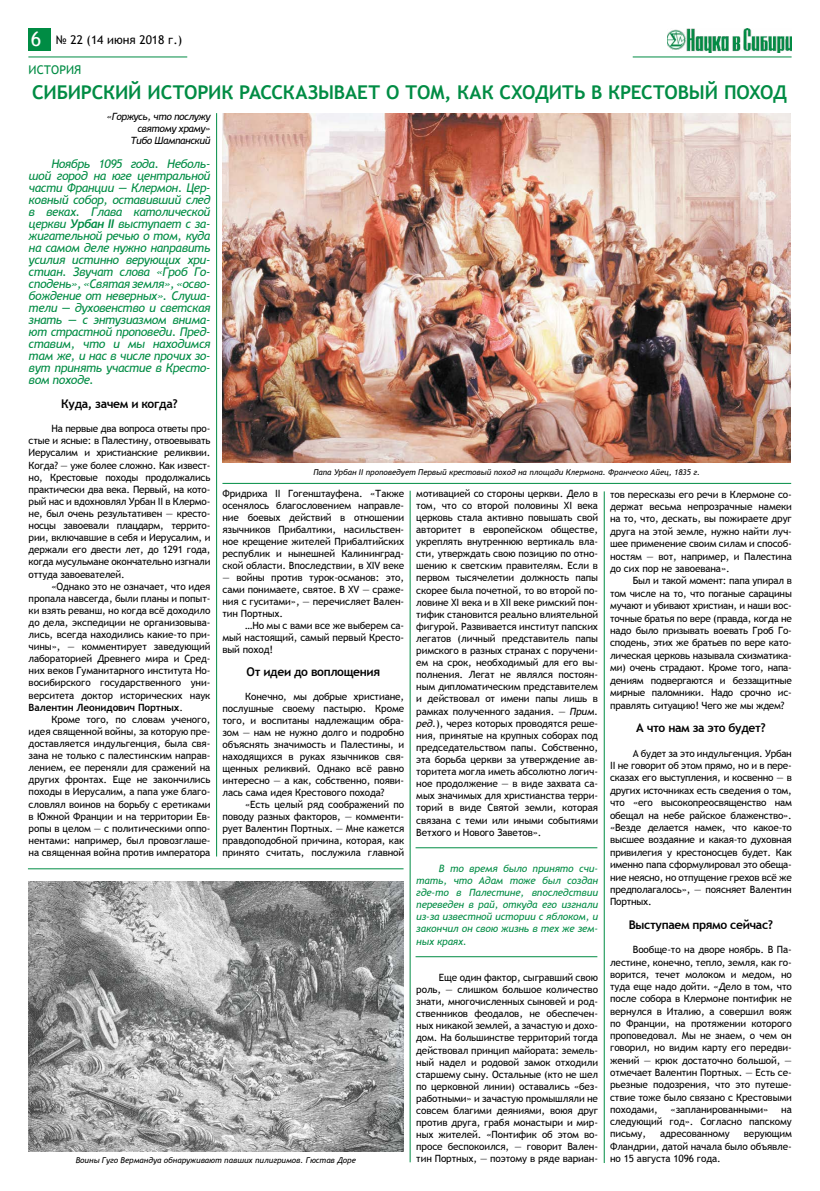
<style>
.page{position:relative;width:820px;height:1191px;background:#fff}
.page>*{position:absolute;margin:0;border:0;box-sizing:border-box;transform-origin:0 0}
.t1{font:700 19px "Trebuchet MS";letter-spacing:-.015em;color:#008c44}
.t2{font:italic 12px/12px "Trebuchet MS";letter-spacing:-.03em;color:#008c44;text-align:justify}
.t3{font:700 12px "Trebuchet MS";letter-spacing:-.03em;color:#000}
.t4{font:12px "Trebuchet MS";color:#000}
.t5{font:12px "Trebuchet MS";color:#008c44}
.t6{font:10px/12.1px "Trebuchet MS";letter-spacing:-.01em;color:#000;text-align:justify}
.t7{font:italic 10px/12.1px "Trebuchet MS";letter-spacing:-.01em;color:#008c44;text-align:justify}
.t8{font:italic 10px/11.9px "Trebuchet MS";letter-spacing:-.04em;color:#000;text-align:right}
.t9{font:italic 8px "Trebuchet MS";color:#000}
.s1{font-size:20px;color:#fff}
.s2{font-family:"Trebuchet";font-weight:700}
.s3{font-weight:700}
.s4{font-style:italic}
</style>
<div class="page">
<div style="left:28px;top:28px;width:23px;height:23px;background:#008c44"></div>
<hr style="left:28px;top:57px;width:159px;height:1px;background:#008c44">
<hr style="left:632px;top:57px;width:159px;height:1px;background:#008c44">
<img style="left:667px;top:28px;width:124px;height:25px">
<img style="left:222px;top:113px;width:568px;height:349px">
<img style="left:29px;top:881px;width:374px;height:270px">
<hr style="left:222px;top:483px;width:568px;height:1px;background:#008c44">
<hr style="left:28px;top:868px;width:375px;height:1px;background:#008c44">
<hr style="left:415px;top:847px;width:182px;height:1px;background:#008c44">
<hr style="left:415px;top:956px;width:182px;height:1px;background:#008c44">
<hr style="left:216px;top:113px;width:1px;height:743px;background:#008c44">
<hr style="left:410px;top:491px;width:1px;height:671px;background:#008c44">
<hr style="left:603px;top:491px;width:1px;height:672px;background:#008c44">
<p class="t4" style="left:31px;top:32px;width:153px"><span class="s1">6</span> № 22 (14 июня 2018 г.)</p>
<p class="t5" style="left:29px;top:62px;width:54px">ИСТОРИЯ</p>
<p class="t8" style="left:107px;top:111px;width:105px">«Горжусь, что послужу святому храму»<br>Тибо Шампанский</p>
<p class="t2" style="left:29px;top:158px;width:183px;text-indent:23px">Ноябрь 1095 года. Неболь&shy;шой город на юге центральной части Франции — Клермон. Цер&shy;ковный собор, оставивший след в веках. Глава католической церкви <span class="s2">Урбан II</span> выступает с за&shy;жигательной речью о том, куда на самом деле нужно направить усилия истинно верующих хри&shy;стиан. Звучат слова «Гроб Го&shy;сподень», «Святая земля», «осво&shy;бождение от неверных». Слуша&shy;тели — духовенство и светская знать — с энтузиазмом внима&shy;ют страстной проповеди. Пред&shy;ставим, что и мы находимся там же, и нас в числе прочих зо&shy;вут принять участие в Кресто&shy;вом походе.</p>
<p class="t3" style="left:61px;top:396px;width:118px">Куда, зачем и когда?</p>
<p class="t6" style="left:29px;top:422px;width:183px;text-indent:23px">На первые два вопроса ответы про&shy;стые и ясные: в Палестину, отвоевывать Иерусалим и христианские реликвии.<br>Когда? — уже более сложно. Как извест&shy;но, Крестовые походы продолжались практически два века. Первый, на кото&shy;рый нас и вдохновлял Урбан II в Клермо&shy;не, был очень результативен — кресто&shy;носцы завоевали плацдарм, террито&shy;рии, включавшие в себя и Иерусалим, и держали его двести лет, до 1291 года, когда мусульмане окончательно изгнали оттуда завоевателей.</p>
<p class="t6" style="left:29px;top:580px;width:183px;text-indent:23px">«Однако это не означает, что идея пропала навсегда, были планы и попыт&shy;ки взять реванш, но когда всё доходило до дела, экспедиции не организовыва&shy;лись, всегда находились какие-то при&shy;чины», — комментирует заведующий лабораторией Древнего мира и Сред&shy;них веков Гуманитарного института Но&shy;восибирского государственного уни&shy;верситета доктор исторических наук <span class="s3">Валентин Леонидович Портных</span>.</p>
<p class="t6" style="left:29px;top:713px;width:183px;text-indent:23px">Кроме того, по словам ученого, идея священной войны, за которую пре&shy;доставляется индульгенция, была свя&shy;зана не только с палестинским направ&shy;лением, ее переняли для сражений на других фронтах. Еще не закончились походы в Иерусалим, а папа уже благо&shy;словлял воинов на борьбу с еретиками в Южной Франции и на территории Ев&shy;ропы в целом — с политическими оппо&shy;нентами: например, был провозглаше&shy;на священная война против императора</p>
<h1 class="t1" style="left:32px;top:81px;width:755px">СИБИРСКИЙ ИСТОРИК РАССКАЗЫВАЕТ О ТОМ, КАК СХОДИТЬ В КРЕСТОВЫЙ ПОХОД</h1>
<p class="t9" style="left:313px;top:467px;width:388px">Папа Урбан II проповедует Первый крестовый поход на площади Клермона. Франческо Айец, 1835 г.</p>
<p class="t6" style="left:416px;top:487px;width:183px">мотивацией со стороны церкви. Дело в том, что со второй половины XI века церковь стала активно повышать свой авторитет в европейском обществе, укреплять внутреннюю вертикаль вла&shy;сти, утверждать свою позицию по отно&shy;шению к светским правителям. Если в первом тысячелетии должность папы скорее была почетной, то во второй по&shy;ловине XI века и в XII веке римский пон&shy;тифик становится реально влиятельной фигурой. Развивается институт папских легатов (личный представитель папы римского в разных странах с поручени&shy;ем на срок, необходимый для его вы&shy;полнения. Легат не являлся постоян&shy;ным дипломатическим представителем и действовал от имени папы лишь в рамках полученного задания. — <span class="s4">Прим. ред.</span>), через которых проводятся реше&shy;ния, принятые на крупных соборах под председательством папы. Собственно, эта борьба церкви за утверждение ав&shy;торитета могла иметь абсолютно логич&shy;ное продолжение — в виде захвата са&shy;мых значимых для христианства терри&shy;торий в виде Святой земли, которая связана с теми или иными событиями Ветхого и Нового Заветов».</p>
<p class="t7" style="left:416px;top:862px;width:183px;text-indent:23px">В то время было принято счи&shy;тать, что Адам тоже был создан где-то в Палестине, впоследствии переведен в рай, откуда его изгнали из-за известной истории с яблоком, и закончил он свою жизнь в тех же зем&shy;ных краях.</p>
<p class="t6" style="left:416px;top:971px;width:183px;text-indent:23px">Еще один фактор, сыгравший свою роль, — слишком большое количество знати, многочисленных сыновей и род&shy;ственников феодалов, не обеспечен&shy;ных никакой землей, а зачастую и дохо&shy;дом. На большинстве территорий тогда действовал принцип майората: земель&shy;ный надел и родовой замок отходили старшему сыну. Остальные (кто не шел по церковной линии) оставались «без&shy;работными» и зачастую промышляли не совсем благими деяниями, воюя друг против друга, грабя монастыри и мир&shy;ных жителей. «Понтифик об этом во&shy;просе беспокоился, — говорит Вален&shy;тин Портных, — поэтому в ряде вариан-</p>
<p class="t6" style="left:222px;top:487px;width:183px">Фридриха II Гогенштауфена. «Также осенялось благословением направле&shy;ние боевых действий в отношении язычников Прибалтики, насильствен&shy;ное крещение жителей Прибалтийских республик и нынешней Калининград&shy;ской области. Впоследствии, в XIV веке</p>
<p class="t6" style="left:222px;top:571px;width:183px">— войны против турок-османов: это, сами понимаете, святое. В XV — сраже&shy;ния с гуситами», — перечисляет Вален&shy;тин Портных.</p>
<p class="t6" style="left:222px;top:619px;width:183px;text-indent:23px">…Но мы с вами все же выберем са&shy;мый настоящий, самый первый Кресто&shy;вый поход!</p>
<p class="t3" style="left:246px;top:664px;width:135px">От идеи до воплощения</p>
<p class="t6" style="left:222px;top:690px;width:183px;text-indent:23px">Конечно, мы добрые христиане, послушные своему пастырю. Кроме того, и воспитаны надлежащим обра&shy;зом — нам не нужно долго и подробно объяснять значимость и Палестины, и находящихся в руках язычников свя&shy;щенных реликвий. Однако всё равно интересно — а как, собственно, появи&shy;лась сама идея Крестового похода?</p>
<p class="t6" style="left:222px;top:798px;width:183px;text-indent:23px">«Есть целый ряд соображений по поводу разных факторов, — комменти&shy;рует Валентин Портных. — Мне кажется правдоподобной причина, которая, как принято считать, послужила главной</p>
<p class="t6" style="left:610px;top:488px;width:183px;line-height:12.4px">тов пересказы его речи в Клермоне со&shy;держат весьма непрозрачные намеки на то, что, дескать, вы пожираете друг друга на этой земле, нужно найти луч&shy;шее применение своим силам и способ&shy;ностям — вот, например, и Палестина до сих пор не завоевана».</p>
<p class="t6" style="left:610px;top:574px;width:183px;line-height:12.4px;text-indent:23px">Был и такой момент: папа упирал в том числе на то, что поганые сарацины мучают и убивают христиан, и наши вос&shy;точные братья по вере (правда, когда не надо было призывать воевать Гроб Го&shy;сподень, этих же братьев по вере като&shy;лическая церковь называла схизматика&shy;ми) очень страдают. Кроме того, напа&shy;дениям подвергаются и беззащитные мирные паломники. Надо срочно ис&shy;правлять ситуацию! Чего же мы ждем?</p>
<p class="t3" style="left:636px;top:720px;width:131px">А что нам за это будет?</p>
<p class="t6" style="left:610px;top:747px;width:183px;line-height:12.4px;text-indent:23px">А будет за это индульгенция. Урбан II не говорит об этом прямо, но и в пере&shy;сказах его выступления, и косвенно — в других источниках есть сведения о том, что «его высокопреосвященство нам обещал на небе райское блаженство». «Везде делается намек, что какое-то высшее воздаяние и какая-то духовная привилегия у крестоносцев будет. Как именно папа сформулировал это обеща&shy;ние неясно, но отпущение грехов всё же предполагалось», — поясняет Валентин Портных.</p>
<p class="t3" style="left:628px;top:917px;width:146px">Выступаем прямо сейчас?</p>
<p class="t6" style="left:610px;top:943px;width:183px;text-indent:23px">Вообще-то на дворе ноябрь. В Па&shy;лестине, конечно, тепло, земля, как го&shy;ворится, течет молоком и медом, но туда еще надо дойти. «Дело в том, что после собора в Клермоне понтифик не вернулся в Италию, а совершил вояж по Франции, на протяжении которого проповедовал. Мы не знаем, о чем он говорил, но видим карту его передви&shy;жений — крюк достаточно большой, — отмечает Валентин Портных. — Есть се&shy;рьезные подозрения, что это путеше&shy;ствие тоже было связано с Крестовыми походами,</p>
<p class="t6" style="left:670px;top:1103px;width:99px">«запланированными»</p>
<p class="t6" style="left:610px;top:1103px;width:183px;text-indent:171px">на следующий год». Согласно папскому письму,</p>
<p class="t6" style="left:610px;top:1127px;width:183px;text-indent:134px">верующим Фландрии, датой начала было объявле&shy;но 15 августа 1096 года.</p>
<p class="t6" style="left:660px;top:1127px;width:71px">адресованному</p>
<p class="t9" style="left:76px;top:1154px;width:281px">Воины Гуго Вермандуа обнаруживают павших пилигримов. Гюстав Доре</p>
</div>
